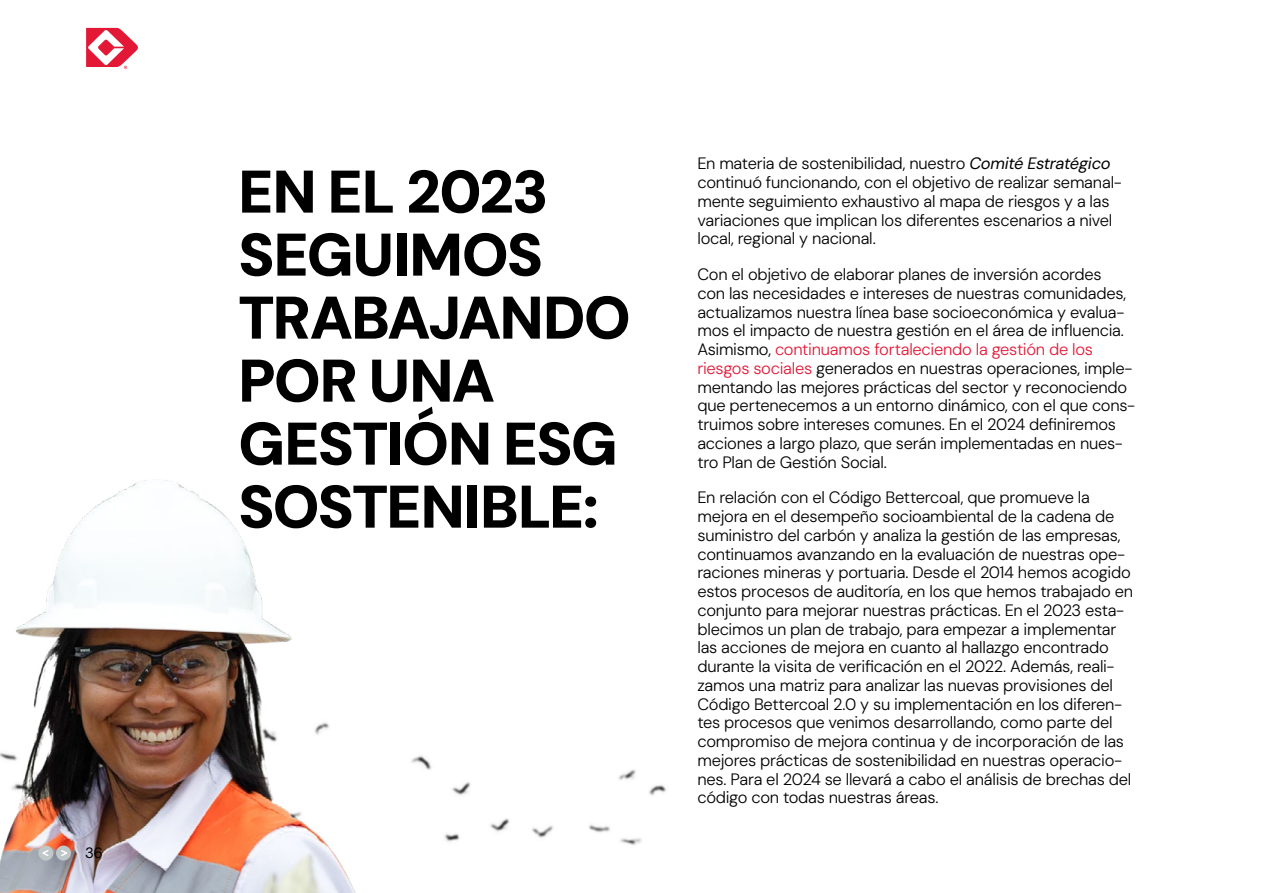
<style>
.page{position:relative;width:1263px;height:893px;background:#fff}
.page>*{position:absolute;margin:0;border:0;box-sizing:border-box;transform-origin:0 0}
.t1{font:900 60px/63px "DM Sans";letter-spacing:-.03em;color:#000}
.t2{font:300 16.5px/18.8px "DM Sans";letter-spacing:-.015em;color:#000}
.t3{font:15px "DM Sans";color:#000}
.s1{font-weight:400;font-style:italic}
.s2{color:#e31837}
</style>
<div class="page">
<img style="left:0;top:480px;width:553px;height:413px">
<hr style="left:1262px;top:0;width:1px;height:893px;background:#bfc7c9">
<svg style="left:86px;top:28px;width:52px;height:41px"></svg>
<div style="left:56px;top:845px;width:15px;height:15px;background:#bfc7c9;border-radius:50%"></div>
<svg style="left:61px;top:850px;width:6px;height:6px"></svg>
<div style="left:38px;top:845px;width:15px;height:15px;background:#bfc7c9;border-radius:50%"></div>
<svg style="left:42px;top:850px;width:7px;height:6px"></svg>
<p class="t3" style="left:85px;top:844px;width:19px">36</p>
<h1 class="t1" style="left:238px;top:160px;width:394px">EN EL 2023<br>SEGUIMOS<br>TRABAJANDO<br>POR UNA<br>GESTIÓN ESG<br>SOSTENIBLE:</h1>
<p class="t2" style="left:697px;top:154px;width:426px">En materia de sostenibilidad, nuestro <span class="s1">Comité Estratégico </span>continuó funcionando, con el objetivo de realizar semanal&shy;mente seguimiento exhaustivo al mapa de riesgos y a las variaciones que implican los diferentes escenarios a nivel local, regional y nacional.</p>
<p class="t2" style="left:697px;top:265px;width:439px">Con el objetivo de elaborar planes de inversión acordes<br>con las necesidades e intereses de nuestras comunidades, actualizamos nuestra línea base socioeconómica y evalua&shy;mos el impacto de nuestra gestión en el área de influencia.<br>Asimismo, <span class="s2">continuamos fortaleciendo la gestión de los riesgos sociales</span> generados en nuestras operaciones, imple&shy;mentando las mejores prácticas del sector y reconociendo que pertenecemos a un entorno dinámico, con el que cons&shy;truimos sobre intereses comunes. En el 2024 definiremos acciones a largo plazo, que serán implementadas en nues&shy;tro Plan de Gestión Social.</p>
<p class="t2" style="left:697px;top:488px;width:437px">En relación con el Código Bettercoal, que promueve la mejora en el desempeño socioambiental de la cadena de suministro del carbón y analiza la gestión de las empresas, continuamos avanzando en la evaluación de nuestras ope&shy;raciones mineras y portuaria. Desde el 2014 hemos acogido estos procesos de auditoría, en los que hemos trabajado en conjunto para mejorar nuestras prácticas. En el 2023 esta&shy;blecimos un plan de trabajo, para empezar a implementar las acciones de mejora en cuanto al hallazgo encontrado durante la visita de verificación en el 2022. Además, reali&shy;zamos una matriz para analizar las nuevas provisiones del Código Bettercoal 2.0 y su implementación en los diferen&shy;tes procesos que venimos desarrollando, como parte del compromiso de mejora continua y de incorporación de las mejores prácticas de sostenibilidad en nuestras operacio&shy;nes. Para el 2024 se llevará a cabo el análisis de brechas del código con todas nuestras áreas.</p>
</div>
